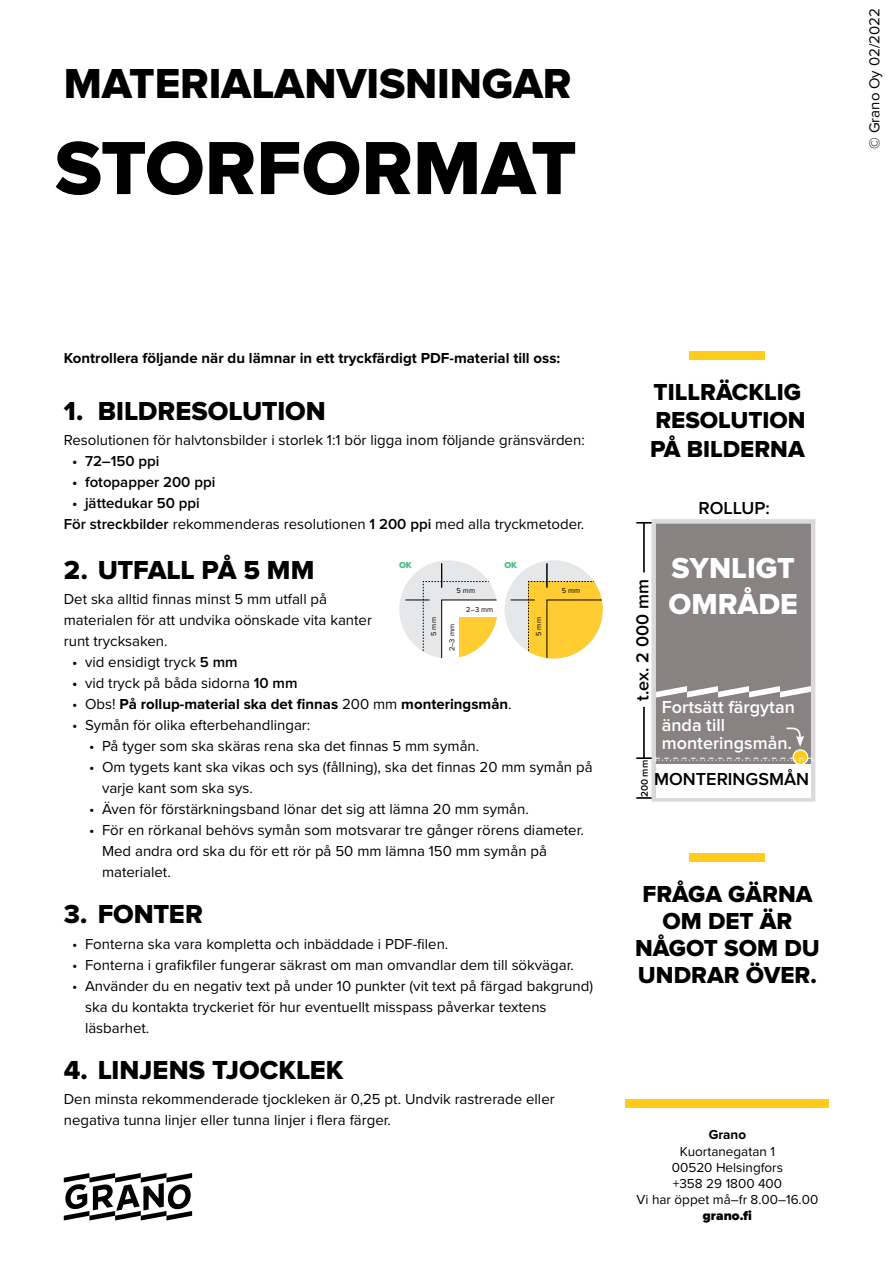
<style>
.page{position:relative;width:893px;height:1263px;background:#fff}
.page>*{position:absolute;margin:0;border:0;box-sizing:border-box;transform-origin:0 0}
.Otsikko{font:78px "Proxima Nova Extrabld";color:#000}
.aineisto-ohje{font:43.5px "Proxima Nova Extrabld";letter-spacing:-.005em;color:#000}
.t1{font:30px "Proxima Nova Extrabld";color:#fff}
.t2{font:27px "Proxima Nova Extrabld";color:#000}
.nosto{font:24px/27px "Proxima Nova Extrabld";color:#000}
.t3{font:600 18px/18px "Proxima Nova";color:#fff}
.t4{font:600 18px "Proxima Nova";color:#000}
.Leipis{font:15px/21px "Proxima Nova";color:#000}
.Ingressi{font:700 15px "Proxima Nova";color:#000}
.t5{font:600 15px "Proxima Nova";color:#000}
.t6{font:13.5px "Proxima Nova";color:#000}
.t7{font:900 13.5px "Proxima Nova";color:#000}
.t8{font:700 13.5px "Proxima Nova";color:#000}
.t9{font:600 9.9px "Proxima Nova";color:#000}
.t10{font:9px "Proxima Nova Extrabld";color:#45b97c}
.t11{font:7.5px "Proxima Nova";color:#000}
.s1{font-weight:600}
.s2{font-weight:400}
</style>
<div class="page">
<div style="left:651px;top:519px;width:164px;height:283px;background:#868382;border:4px solid #dadada"></div>
<div style="left:656px;top:764px;width:155px;height:34px;background:#fff"></div>
<svg style="left:636px;top:797px;width:16px;height:2px"></svg>
<hr style="left:643px;top:707px;width:2px;height:51px;background:#000">
<hr style="left:643px;top:522px;width:2px;height:50px;background:#000">
<svg style="left:636px;top:522px;width:16px;height:2px"></svg>
<svg style="left:786px;top:727px;width:18px;height:20px"></svg>
<svg style="left:656px;top:686px;width:155px;height:11px"></svg>
<svg style="left:793px;top:750px;width:15px;height:14px"></svg>
<div style="left:792px;top:749px;width:16px;height:16px;border:1px solid #fff;border-radius:50%"></div>
<svg style="left:636px;top:757px;width:177px;height:4px"></svg>
<div style="left:689px;top:351px;width:76px;height:8px;background:#fecd1a"></div>
<div style="left:689px;top:853px;width:76px;height:9px;background:#fecd1a"></div>
<svg style="left:64px;top:1173px;width:128px;height:47px"></svg>
<div style="left:626px;top:1099px;width:203px;height:8px;background:#fecd1a"></div>
<div style="left:399px;top:560px;width:98px;height:98px;background:#e6e7e8;border-radius:49px"></div>
<svg style="left:405px;top:563px;width:92px;height:95px"></svg>
<svg style="left:459px;top:617px;width:38px;height:41px;fill:#ffcc31"></svg>
<div style="left:504px;top:560px;width:99px;height:98px;background:#e6e7e8;border-radius:49px"></div>
<svg style="left:511px;top:563px;width:92px;height:95px"></svg>
<p class="aineisto-ohje" style="left:64px;top:59px;width:509px">MATERIALANVISNINGAR</p>
<p class="Otsikko" style="left:55px;top:123px;width:524px">STORFORMAT</p>
<p class="Leipis" style="left:863px;top:149px;width:142px;rotate:-90deg">© Grano Oy 02/2022</p>
<p class="Ingressi" style="left:64px;top:351px;width:498px">Kontrollera följande när du lämnar in ett tryckfärdigt PDF-material till oss:</p>
<p class="t2" style="left:64px;top:395px;width:264px">1. BILDRESOLUTION</p>
<p class="Leipis" style="left:64px;top:429px;width:522px">Resolutionen för halvtonsbilder i storlek 1:1 bör ligga inom följande gränsvärden:</p>
<p class="t5" style="left:72px;top:452px;width:89px">• 72–150 ppi</p>
<p class="t5" style="left:72px;top:473px;width:145px">• fotopapper 200 ppi</p>
<p class="t5" style="left:72px;top:494px;width:129px">• jättedukar 50 ppi</p>
<p class="Leipis" style="left:64px;top:513px;width:522px"><span class="s1">För streckbilder</span> rekommenderas resolutionen <span class="s1">1 200 ppi</span> med alla tryckmetoder.</p>
<p class="t2" style="left:64px;top:554px;width:252px">2. UTFALL PÅ 5 MM</p>
<p class="Leipis" style="left:64px;top:588px;width:310px">Det ska alltid finnas minst 5 mm utfall på materialen för att undvika oönskade vita kanter runt trycksaken.</p>
<p class="Leipis" style="left:72px;top:651px;width:167px">• vid ensidigt tryck <span class="s1">5 mm</span></p>
<p class="Leipis" style="left:72px;top:672px;width:227px"><span class="s1">•</span> vid tryck på båda sidorna <span class="s1">10 mm</span></p>
<p class="Ingressi" style="left:72px;top:697px;width:441px"><span class="s2">• Obs!</span> På rollup-material ska det finnas <span class="s2">200 mm</span> monteringsmån<span class="s2">.</span></p>
<p class="Leipis" style="left:72px;top:714px;width:239px">• Symån för olika efterbehandlingar:</p>
<p class="Leipis" style="left:89px;top:735px;width:392px">• På tyger som ska skäras rena ska det finnas 5 mm symån.</p>
<p class="Leipis" style="left:102px;top:756px;width:492px;text-indent:-13px">• Om tygets kant ska vikas och sys (fållning), ska det finnas 20 mm symån på varje kant som ska sys.</p>
<p class="Leipis" style="left:89px;top:798px;width:441px">• Även för förstärkningsband lönar det sig att lämna 20 mm symån.</p>
<p class="Leipis" style="left:102px;top:819px;width:483px;text-indent:-13px">• För en rörkanal behövs symån som motsvarar tre gånger rörens diameter.<br>Med andra ord ska du för ett rör på 50 mm lämna 150 mm symån på materialet.</p>
<p class="t2" style="left:64px;top:899px;width:141px">3. FONTER</p>
<p class="Leipis" style="left:72px;top:932px;width:378px">• Fonterna ska vara kompletta och inbäddade i PDF-filen.</p>
<p class="Leipis" style="left:72px;top:953px;width:503px">• Fonterna i grafikfiler fungerar säkrast om man omvandlar dem till sökvägar.</p>
<p class="Leipis" style="left:85px;top:974px;width:510px;text-indent:-13px">• Använder du en negativ text på under 10 punkter (vit text på färgad bakgrund) ska du kontakta tryckeriet för hur eventuellt misspass påverkar textens läsbarhet.</p>
<p class="t2" style="left:64px;top:1054px;width:281px">4. LINJENS TJOCKLEK</p>
<p class="Leipis" style="left:64px;top:1088px;width:492px">Den minsta rekommenderade tjockleken är 0,25 pt. Undvik rastrerade eller negativa tunna linjer eller tunna linjer i flera färger.</p>
<p class="t11" style="left:428px;top:530px;width:20px;rotate:-90deg">3 mm</p>
<p class="t11" style="left:533px;top:530px;width:20px;rotate:-90deg">3 mm</p>
<p class="t10" style="left:399px;top:560px;width:14px">OK</p>
<p class="t10" style="left:504px;top:560px;width:14px">OK</p>
<p class="t11" style="left:457px;top:584px;width:20px">5 mm</p>
<p class="t11" style="left:466px;top:603px;width:29px">2–3 mm</p>
<p class="t11" style="left:428px;top:636px;width:20px;rotate:-90deg">5 mm</p>
<p class="t11" style="left:446px;top:651px;width:29px;rotate:-90deg">2–3 mm</p>
<p class="t11" style="left:562px;top:584px;width:20px">5 mm</p>
<p class="t11" style="left:533px;top:636px;width:20px;rotate:-90deg">5 mm</p>
<p class="nosto" style="left:650px;top:378px;width:157px;line-height:28.8px">TILLRÄCKLIG<br>RESOLUTION<br>PÅ BILDERNA</p>
<p class="t4" style="left:698px;top:497px;width:73px">ROLLUP:</p>
<p class="t4" style="left:632px;top:701px;width:123px;rotate:-90deg">t.ex. 2 000 mm</p>
<p class="t1" style="left:671px;top:551px;width:125px">SYNLIGT</p>
<p class="t1" style="left:668px;top:587px;width:131px">OMRÅDE</p>
<p class="t3" style="left:662px;top:698px;width:135px">Fortsätt färgytan ända till monteringsmån.</p>
<p class="t9" style="left:639px;top:797px;width:39px;rotate:-90deg">200 mm</p>
<p class="t4" style="left:654px;top:769px;width:157px">MONTERINGSMÅN</p>
<p class="nosto" style="left:635px;top:881px;width:186px;text-align:center">FRÅGA GÄRNA<br>OM DET ÄR<br>NÅGOT SOM DU<br>UNDRAR ÖVER.</p>
<p class="t8" style="left:709px;top:1129px;width:39px">Grano</p>
<p class="t6" style="left:680px;top:1141px;width:97px">Kuortanegatan 1</p>
<p class="t6" style="left:672px;top:1157px;width:113px">00520 Helsingfors</p>
<p class="t6" style="left:673px;top:1173px;width:111px">+358 29 1800 400</p>
<p class="t6" style="left:637px;top:1190px;width:183px">Vi har öppet må–fr 8.00–16.00</p>
<p class="t7" style="left:703px;top:1208px;width:51px">grano.fi</p>
</div>
